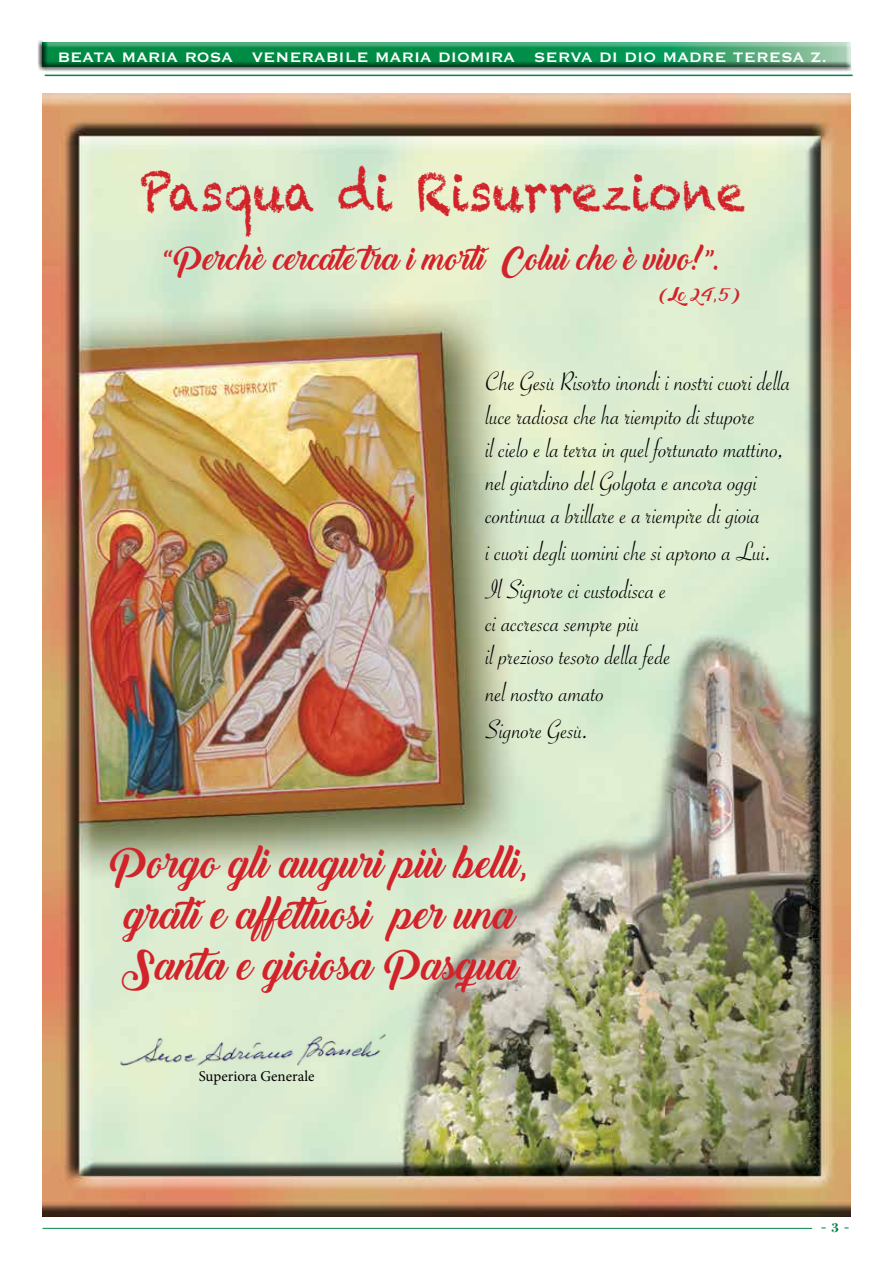
<style>
.page{position:relative;width:893px;height:1263px;background:#fff}
.page>*{position:absolute;margin:0;border:0;box-sizing:border-box;transform-origin:0 0}
.t1{font:51.6px "Chalkduster";color:#d2232a;scale:.88 1}
.t2{font:40.5px/51px "Backto Black Demo";color:#d2232a}
.t3{font:31.5px "Backto Black Demo";color:#d2232a}
.t4{font:28.5px/33.3px "Savoye Let Plain";color:#000}
.t5{font:700 18px "Copperplate Gothic BT";color:#fff}
.t6{font:18px "Backto Black Demo";color:#d2232a}
.t7{font:18px "Minion Pro";color:#00864a}
.t8{font:15px "Minion Pro";color:#000}
.s1{font-family:"Bodoni";font-weight:700;font-size:13.5px}
</style>
<div class="page">
<hr style="left:43px;top:1228px;width:769px;height:1px;background:#00864a">
<img style="left:43px;top:94px;width:807px;height:1122px">
<div style="left:37px;top:38px;width:817px;height:34px;background:#000;opacity:.75"></div>
<hr style="left:45px;top:75px;width:808px;height:1px;background:#00864a">
<svg style="left:114px;top:1027px;width:285px;height:57px"></svg>
<img style="left:116px;top:1029px;width:281px;height:53px">
<p class="t5" style="left:57px;top:47px;width:771px">BEATA MARIA ROSA VENERABILE MARIA DIOMIRA SERVA DI DIO MADRE TERESA Z.</p>
<h1 class="t1" style="left:139px;top:162px;width:690px">Pasqua di Risurrezione</h1>
<p class="t3" style="left:163px;top:241px;width:561px">“Perchè cercate tra i morti Colui che è vivo!”.</p>
<p class="t6" style="left:659px;top:284px;width:82px">(Lc 24,5)</p>
<p class="t4" style="left:486px;top:365px;width:307px">Che Gesù Risorto inondi i nostri cuori della luce radiosa che ha riempito di stupore<br>il cielo e la terra in quel fortunato mattino, nel giardino del Golgota e ancora oggi continua a brillare e a riempire di gioia</p>
<p class="t4" style="left:486px;top:533px;width:288px;line-height:37.2px">i cuori degli uomini che si aprono a Lui.<br>Il Signore ci custodisca e</p>
<p class="t4" style="left:486px;top:606px;width:187px">ci accresca sempre più<br>il prezioso tesoro della fede</p>
<p class="t4" style="left:486px;top:674px;width:120px;line-height:37.2px">nel nostro amato<br>Signore Gesù.</p>
<h2 class="t2" style="left:110px;top:838px;width:422px">Porgo gli auguri più belli, grati e affettuosi per una<br>Santa e gioiosa Pasqua</h2>
<p class="t8" style="left:199px;top:1066px;width:117px">Superiora Generale</p>
<p class="t7" style="left:821px;top:1215px;width:31px">- <span class="s1">3</span> -</p>
</div>
